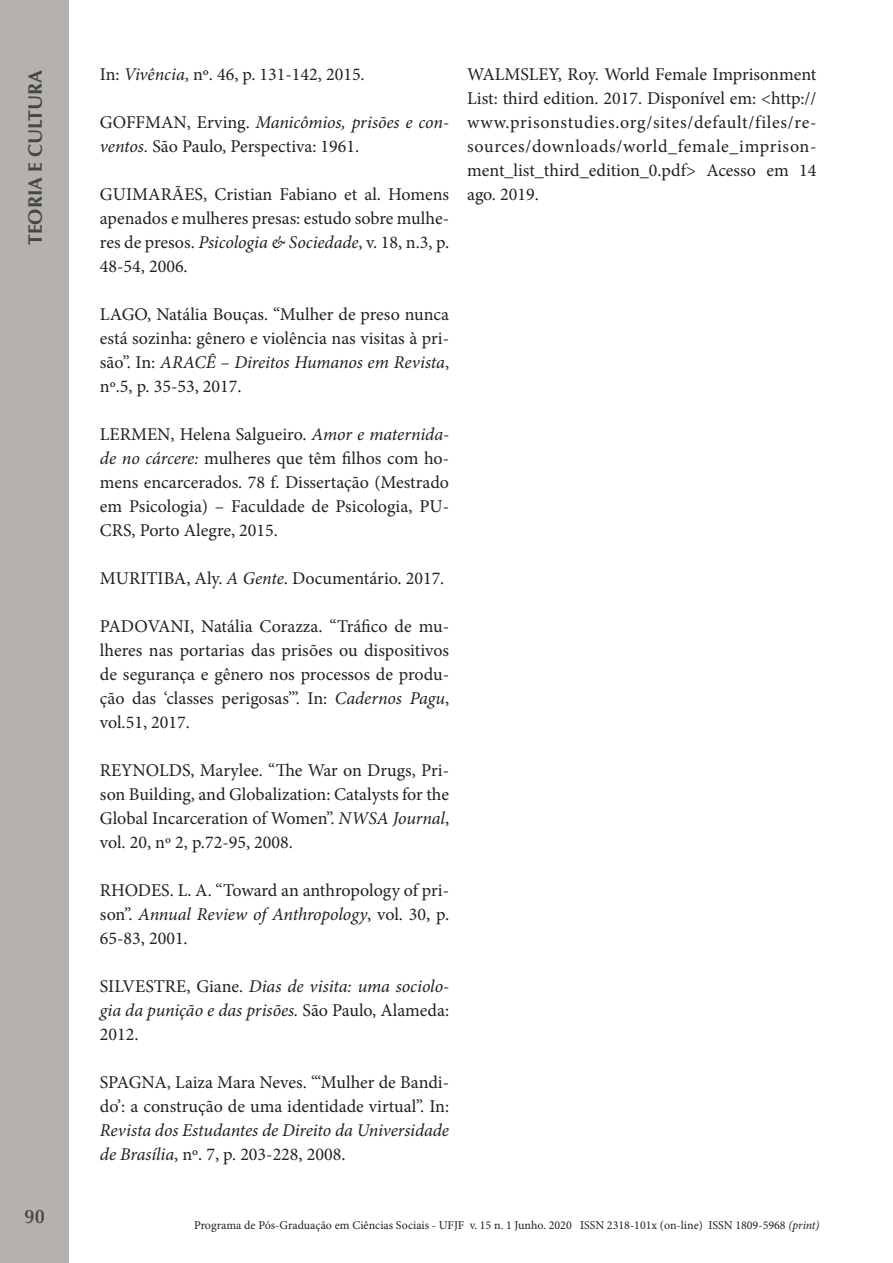
<style>
.page{position:relative;width:893px;height:1263px;background:#fff}
.page>*{position:absolute;margin:0;border:0;box-sizing:border-box;transform-origin:0 0}
.t1{font:700 19.5px "Optima LT Std";color:#454647}
.t2{font:600 19.5px "Optima";color:#454647}
.t3{font:18px/24px "Minion Pro";color:#231f20;text-align:justify}
.t4{font:italic 18px/24px "Minion Pro";letter-spacing:-.005em;color:#231f20;text-align:justify}
.t5{font:12px "Minion Pro";color:#231f20}
.s1{font-style:italic}
.s2{font-style:normal}
</style>
<div class="page">
<div style="left:1px;top:0;width:68px;height:1263px;background:#b5b2ad"></div>
<p class="t1" style="left:24px;top:245px;width:177px;rotate:-90deg">TEORIA E CULTURA</p>
<p class="t2" style="left:25px;top:1205px;width:22px">90</p>
<p class="t3" style="left:100px;top:62px;width:266px">In: <span class="s1">Vivência</span>, nº. 46, p. 131-142, 2015.</p>
<p class="t3" style="left:100px;top:110px;width:351px">GOFFMAN, Erving. <span class="s1">Manicômios, prisões e con&shy;ventos.</span> São Paulo, Perspectiva: 1961.</p>
<p class="t3" style="left:100px;top:182px;width:351px">GUIMARÃES, Cristian Fabiano et al. Homens apenados e mulheres presas: estudo sobre mulhe&shy;res de presos. <span class="s1">Psicologia &amp; Sociedade</span>, v. 18, n.3, p.<br>48-54, 2006.</p>
<p class="t3" style="left:100px;top:302px;width:351px">LAGO, Natália Bouças. “Mulher de preso nunca está sozinha: gênero e violência nas visitas à pri&shy;são”. In: <span class="s1">ARACÊ – Direitos Humanos em Revista</span>, nº.5, p. 35-53, 2017.</p>
<p class="t3" style="left:100px;top:422px;width:351px">LERMEN, Helena Salgueiro. <span class="s1">Amor e maternida&shy;de no cárcere:</span> mulheres que têm filhos com ho&shy;mens encarcerados. 78 f. Dissertação (Mestrado em Psicologia) – Faculdade de Psicologia, PU-CRS, Porto Alegre, 2015.</p>
<p class="t3" style="left:100px;top:566px;width:346px">MURITIBA, Aly. <span class="s1">A Gente</span>. Documentário. 2017.</p>
<p class="t3" style="left:100px;top:614px;width:351px">PADOVANI, Natália Corazza. “Tráfico de mu&shy;lheres nas portarias das prisões ou dispositivos de segurança e gênero nos processos de produ&shy;ção das ‘classes perigosas’”. In: <span class="s1">Cadernos Pagu</span>, vol.51, 2017.</p>
<p class="t3" style="left:100px;top:758px;width:351px">REYNOLDS, Marylee. “The War on Drugs, Pri&shy;son Building, and Globalization: Catalysts for the Global Incarceration of Women”. <span class="s1">NWSA Journal</span>, vol. 20, nº 2, p.72-95, 2008.</p>
<p class="t3" style="left:100px;top:878px;width:351px">RHODES. L. A. “Toward an anthropology of pri&shy;son”. <span class="s1">Annual Review of Anthropology</span>, vol. 30, p.<br>65-83, 2001.</p>
<p class="t4" style="left:100px;top:974px;width:351px"><span class="s2">SILVESTRE, Giane.</span> Dias de visita: uma sociolo&shy;gia da punição e das prisões. <span class="s2">São Paulo, Alameda:<br>2012.</span></p>
<p class="t3" style="left:100px;top:1070px;width:351px">SPAGNA, Laiza Mara Neves. “‘Mulher de Bandi&shy;do’: a construção de uma identidade virtual”. In:<br><span class="s1">Revista dos Estudantes de Direito da Universidade de Brasília</span>, nº. 7, p. 203-228, 2008.</p>
<p class="t3" style="left:467px;top:62px;width:351px">WALMSLEY, Roy. World Female Imprisonment List: third edition. 2017. Disponível em: &lt;http:// www.prisonstudies.org/sites/default/files/re&shy;sources/downloads/world_female_imprison&shy;ment_list_third_edition_0.pdf&gt; Acesso em 14 ago. 2019.</p>
<p class="t5" style="left:194px;top:1217px;width:627px">Programa de Pós-Graduação em Ciências Sociais - UFJF v. 15 n. 1 Junho. 2020 ISSN 2318-101x (on-line) ISSN 1809-5968 <span class="s1">(print)</span></p>
</div>
